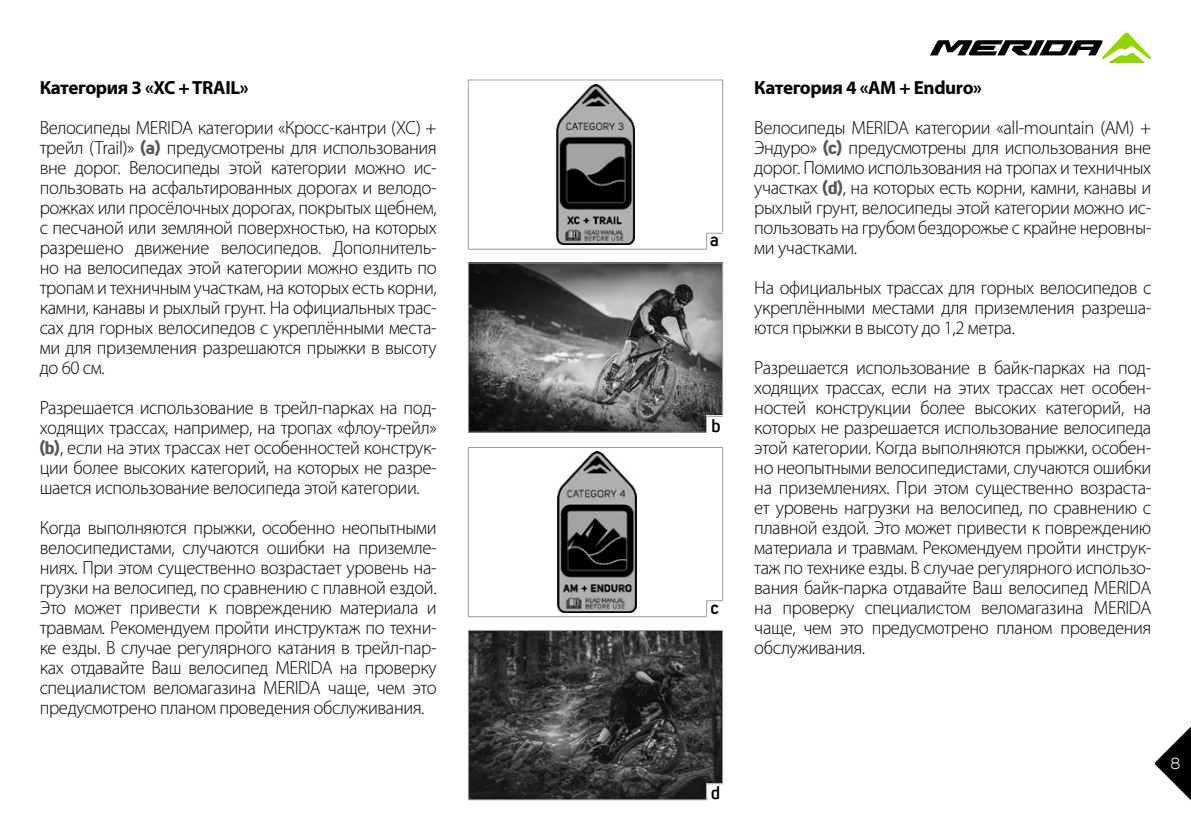
<style>
.page{position:relative;width:1191px;height:840px;background:#fff}
.page>*{position:absolute;margin:0;border:0;box-sizing:border-box;transform-origin:0 0}
.t1{font:300 19px/20px "Myriad Pro";letter-spacing:-.02em;color:#000;text-align:justify}
.t2{font:700 19px "Myriad Pro";letter-spacing:-.02em;color:#000}
.t3{font:700 18px "Uni Sans Semi";color:#000}
.t4{font:16px "Uni Sans Book";color:#fff}
.s1{font-family:"Uni Sans Bold";font-weight:400;font-size:18px;color:#575756}
</style>
<div class="page">
<svg style="left:1154px;top:726px;width:37px;height:73px"></svg>
<svg style="left:930px;top:33px;width:221px;height:30px"></svg>
<img style="left:470px;top:631px;width:251px;height:166px">
<div style="left:468px;top:629px;width:255px;height:170px;border:1px solid #9f9f9f"></div>
<img style="left:556px;top:84px;width:79px;height:161px">
<div style="left:468px;top:79px;width:255px;height:170px;border:1px solid #9f9f9f"></div>
<img style="left:558px;top:451px;width:79px;height:161px">
<div style="left:468px;top:446px;width:255px;height:171px;border:1px solid #9f9f9f"></div>
<img style="left:470px;top:264px;width:251px;height:166px">
<div style="left:468px;top:262px;width:255px;height:170px;border:1px solid #9f9f9f"></div>
<svg style="left:705px;top:232px;width:18px;height:18px"></svg>
<svg style="left:705px;top:415px;width:18px;height:18px"></svg>
<svg style="left:705px;top:599px;width:19px;height:19px"></svg>
<svg style="left:705px;top:782px;width:19px;height:18px"></svg>
<p class="t2" style="left:40px;top:75px;width:210px">Категория 3 «XC + TRAIL»</p>
<p class="t1" style="left:40px;top:117px;width:398px">Велосипеды MERIDA категории «Кросс-кантри (XC) + трейл (Trail)» <span class="s1">(a)</span> предусмотрены для использования вне дорог. Велосипеды этой категории можно ис&shy;пользовать на асфальтированных дорогах и велодо&shy;рожках или просёлочных дорогах, покрытых щебнем, с песчаной или земляной поверхностью, на которых разрешено движение велосипедов. Дополнитель&shy;но на велосипедах этой категории можно ездить по тропам и техничным участкам, на которых есть корни, камни, канавы и рыхлый грунт. На официальных трас&shy;сах для горных велосипедов с укреплёнными места&shy;ми для приземления разрешаются прыжки в высоту до 60 см.</p>
<p class="t1" style="left:40px;top:397px;width:398px">Разрешается использование в трейл-парках на под&shy;ходящих трассах, например, на тропах «флоу-трейл» <span class="s1">(b)</span>, если на этих трассах нет особенностей конструк&shy;ции более высоких категорий, на которых не разре&shy;шается использование велосипеда этой категории.</p>
<p class="t1" style="left:40px;top:517px;width:398px">Когда выполняются прыжки, особенно неопытными велосипедистами, случаются ошибки на приземле&shy;ниях. При этом существенно возрастает уровень на&shy;грузки на велосипед, по сравнению с плавной ездой.<br>Это может привести к повреждению материала и травмам. Рекомендуем пройти инструктаж по техни&shy;ке езды. В случае регулярного катания в трейл-пар&shy;ках отдавайте Ваш велосипед MERIDA на проверку специалистом веломагазина MERIDA чаще, чем это предусмотрено планом проведения обслуживания.</p>
<p class="t3" style="left:710px;top:229px;width:11px">a</p>
<p class="t3" style="left:711px;top:414px;width:11px">b</p>
<p class="t3" style="left:710px;top:596px;width:10px">c</p>
<p class="t2" style="left:754px;top:75px;width:229px">Категория 4 «AM + Enduro»</p>
<p class="t1" style="left:754px;top:117px;width:398px">Велосипеды MERIDA категории «all-mountain (AM) + Эндуро» <span class="s1">(c)</span> предусмотрены для использования вне дорог. Помимо использования на тропах и техничных участках <span class="s1">(d)</span>, на которых есть корни, камни, канавы и рыхлый грунт, велосипеды этой категории можно ис&shy;пользовать на грубом бездорожье с крайне неровны&shy;ми участками.</p>
<p class="t1" style="left:754px;top:277px;width:398px">На официальных трассах для горных велосипедов с укреплёнными местами для приземления разреша&shy;ются прыжки в высоту до 1,2 метра.</p>
<p class="t1" style="left:754px;top:357px;width:398px">Разрешается использование в байк-парках на под&shy;ходящих трассах, если на этих трассах нет особен&shy;ностей конструкции более высоких категорий, на которых не разрешается использование велосипеда этой категории. Когда выполняются прыжки, особен&shy;но неопытными велосипедистами, случаются ошибки на приземлениях. При этом существенно возраста&shy;ет уровень нагрузки на велосипед, по сравнению с плавной ездой. Это может привести к повреждению материала и травмам. Рекомендуем пройти инструк&shy;таж по технике езды. В случае регулярного использо&shy;вания байк-парка отдавайте Ваш велосипед MERIDA на проверку специалистом веломагазина MERIDA чаще, чем это предусмотрено планом проведения обслуживания.</p>
<p class="t3" style="left:711px;top:781px;width:11px">d</p>
<p class="t4" style="left:1170px;top:753px;width:11px">8</p>
</div>
